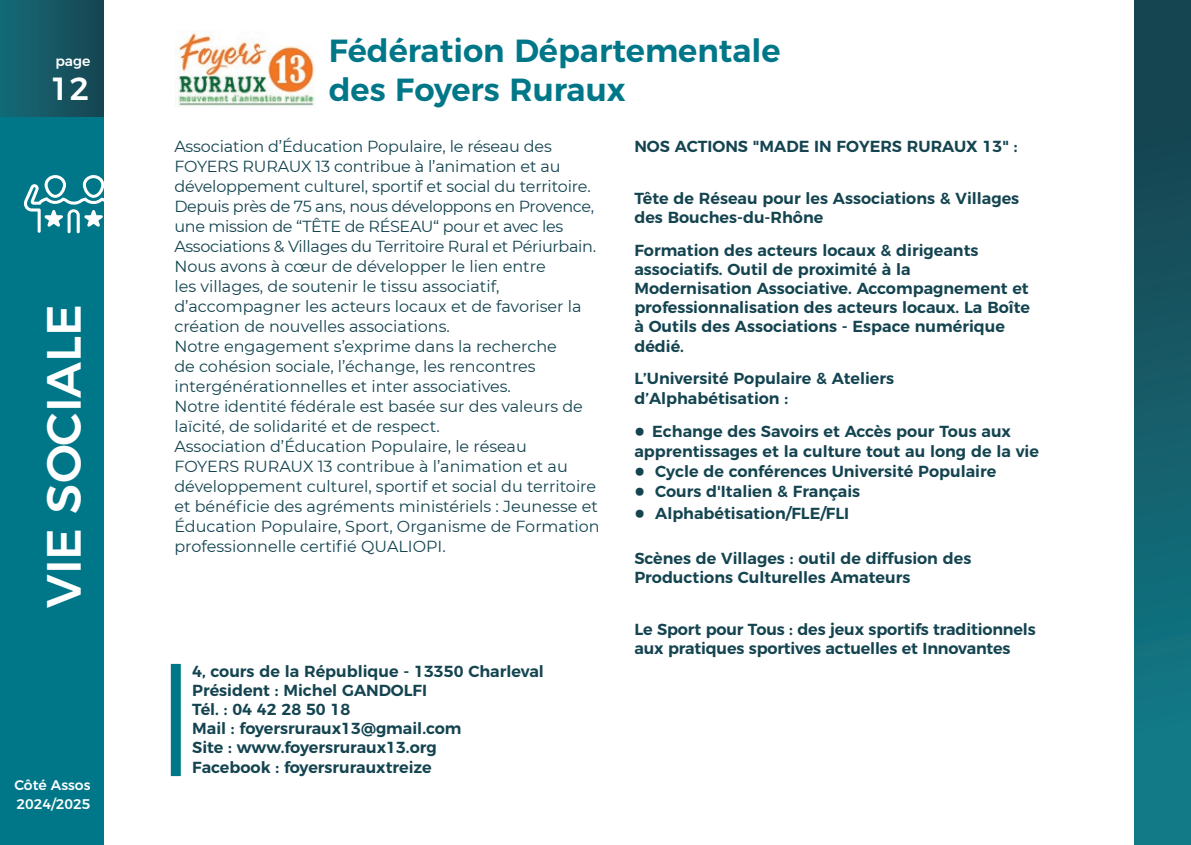
<style>
.page{position:relative;width:1191px;height:845px;background:#fff}
.page>*{position:absolute;margin:0;border:0;box-sizing:border-box;transform-origin:0 0}
.t1{font:500 48px "Montserrat";color:#fff}
.t2{font:600 32px/38.4px "Montserrat";color:#007789}
.t3{font:500 32px "Montserrat";color:#fff}
.t4{font:600 16px/19.2px "Montserrat";color:#144450}
.t5{font:16px/20px "Montserrat";color:#144450}
.t6{font:16px/20px "Montserrat";letter-spacing:-.02em;color:#144450}
.t7{font:500 14px "Montserrat";color:#fff}
.s1{font-size:34px}
</style>
<div class="page">
<div style="left:0;top:0;width:103px;height:845px;background:#007789"></div>
<div style="left:171px;top:664px;width:10px;height:112px;background:#007789"></div>
<svg style="left:24px;top:175px;width:80px;height:58px"></svg>
<img style="left:176px;top:32px;width:139px;height:75px">
<div style="left:0;top:0;width:103px;height:116px;background:linear-gradient(to right,#156a77,#174551)"></div>
<div style="left:1134px;top:0;width:57px;height:845px;background:linear-gradient(to bottom,#163e4a,#127e8d)"></div>
<p class="t7" style="left:55px;top:49px;width:37px">page</p>
<p class="t3" style="left:50px;top:63px;width:41px">12</p>
<p class="t1" style="left:25px;top:608px;width:305px;rotate:-90deg">VIE SOCIALE</p>
<p class="t7" style="left:14px;top:773px;width:78px">Côté Assos</p>
<p class="t7" style="left:17px;top:793px;width:75px">2024/2025</p>
<p class="t2" style="left:329px;top:29px;width:453px">Fédération Départementale des Foyers Ruraux</p>
<p class="t5" style="left:174px;top:135px;width:418px">Association d’Éducation Populaire, le réseau des<br>FOYERS RURAUX 13 contribue à l’animation et au développement culturel, sportif et social du territoire.</p>
<p class="t6" style="left:174px;top:195px;width:423px">Depuis près de 75 ans, nous développons en Provence, une mission de “TÊTE de RÉSEAU“ pour et avec les<br>Associations &amp; Villages du Territoire Rural et Périurbain.</p>
<p class="t5" style="left:174px;top:255px;width:409px">Nous avons à cœur de développer le lien entre<br>les villages, de soutenir le tissu associatif, d’accompagner les acteurs locaux et de favoriser la création de nouvelles associations.</p>
<p class="t5" style="left:174px;top:335px;width:384px">Notre engagement s’exprime dans la recherche de cohésion sociale, l’échange, les rencontres intergénérationnelles et inter associatives.</p>
<p class="t5" style="left:174px;top:395px;width:410px">Notre identité fédérale est basée sur des valeurs de laïcité, de solidarité et de respect.</p>
<p class="t5" style="left:174px;top:435px;width:427px">Association d’Éducation Populaire, le réseau<br>FOYERS RURAUX 13 contribue à l’animation et au développement culturel, sportif et social du territoire et bénéficie des agréments ministériels : Jeunesse et Éducation Populaire, Sport, Organisme de Formation professionnelle certifié QUALIOPI.</p>
<p class="t4" style="left:192px;top:660px;width:353px">4, cours de la République - 13350 Charleval</p>
<p class="t4" style="left:192px;top:679px;width:236px">Président : Michel GANDOLFI</p>
<p class="t4" style="left:192px;top:698px;width:160px">Tél. : 04 42 28 50 18</p>
<p class="t4" style="left:192px;top:717px;width:271px">Mail : foyersruraux13@gmail.com</p>
<p class="t4" style="left:192px;top:737px;width:246px">Site : www.foyersruraux13.org</p>
<p class="t4" style="left:192px;top:756px;width:241px">Facebook : foyersrurauxtreize</p>
<p class="t4" style="left:634px;top:135px;width:385px">NOS ACTIONS "MADE IN FOYERS RURAUX 13" :</p>
<p class="t4" style="left:634px;top:187px;width:386px">Tête de Réseau pour les Associations &amp; Villages des Bouches-du-Rhône</p>
<p class="t4" style="left:634px;top:239px;width:397px">Formation des acteurs locaux &amp; dirigeants associatifs. Outil de proximité à la Modernisation Associative. Accompagnement et professionnalisation des acteurs locaux. La Boîte à Outils des Associations - Espace numérique dédié.</p>
<p class="t4" style="left:634px;top:368px;width:261px">L’Université Populaire &amp; Ateliers d’Alphabétisation :</p>
<p class="t4" style="left:634px;top:420px;width:406px;line-height:20px"><span class="s1">∙</span> Echange des Savoirs et Accès pour Tous aux apprentissages et la culture tout au long de la vie <span class="s1">∙</span> Cycle de conférences Université Populaire<br><span class="s1">∙</span> Cours d'Italien &amp; Français</p>
<p class="t4" style="left:634px;top:502px;width:216px"><span class="s1">∙</span> Alphabétisation/FLE/FLI</p>
<p class="t4" style="left:634px;top:547px;width:338px">Scènes de Villages : outil de diffusion des<br>Productions Culturelles Amateurs</p>
<p class="t4" style="left:634px;top:618px;width:403px">Le Sport pour Tous : des jeux sportifs traditionnels aux pratiques sportives actuelles et Innovantes</p>
</div>
